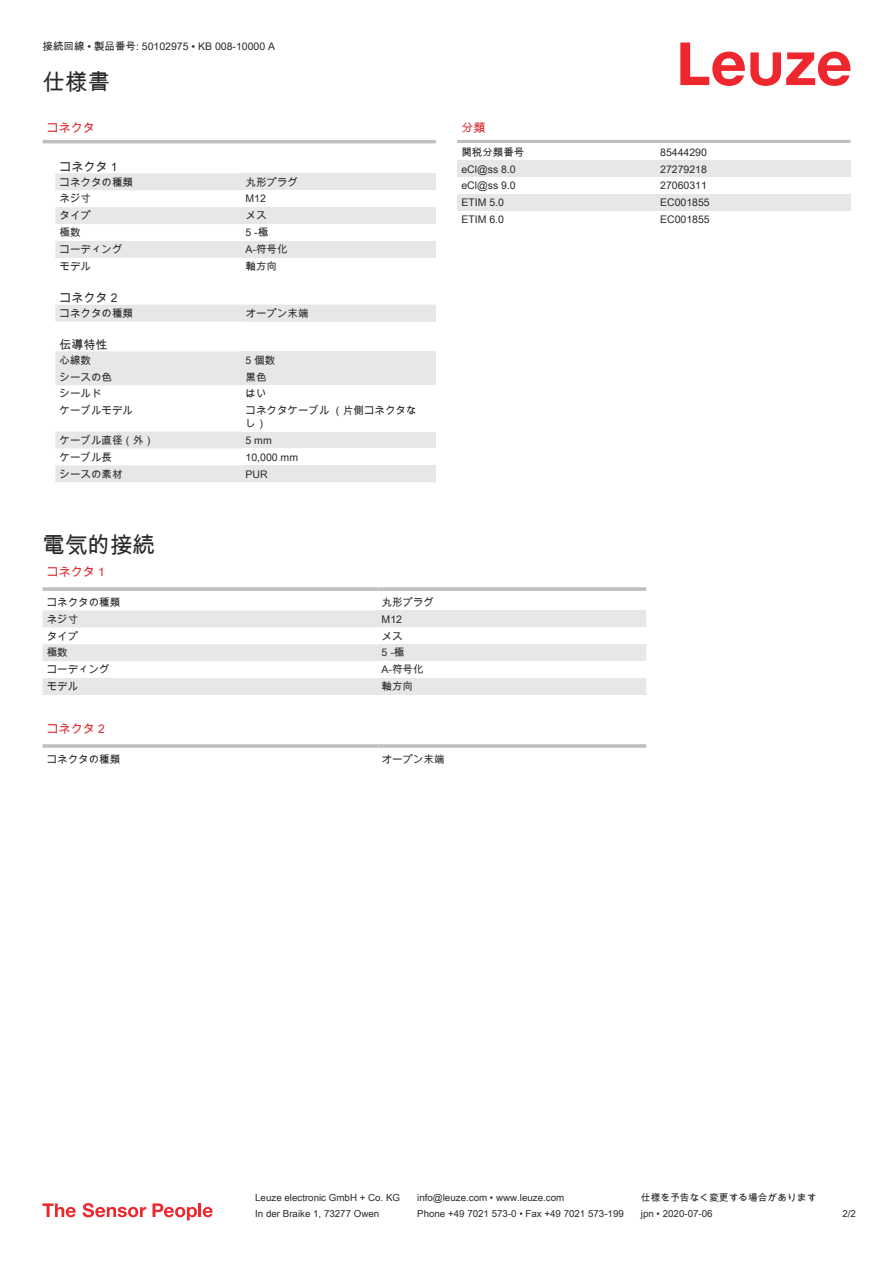
<style>
.page{position:relative;width:893px;height:1263px;background:#fff}
.page>*{position:absolute;margin:0;border:0;box-sizing:border-box;transform-origin:0 0}
.t1{font:22.5px "Arial Unicode MS";color:#2b292a}
.t2{font:12px "Arial Unicode MS";color:#db2a30}
.t3{font:12px "Arial Unicode MS";color:#2b292a}
.t4{font:10.5px/12.6px "Arial Unicode MS";color:#2b292a}
.t5{font:9.75px "Arial Unicode MS";color:#2b292a}
</style>
<div class="page">
<svg style="left:680px;top:43px;width:170px;height:43px"></svg>
<svg style="left:55px;top:173px;width:381px;height:309px"></svg>
<hr style="left:43px;top:140px;width:393px;height:3px;background:#bdbfc1">
<div style="left:242px;top:173px;width:194px;height:17px;background:#e6e7e9"></div>
<div style="left:242px;top:190px;width:194px;height:17px;background:#fff"></div>
<div style="left:242px;top:207px;width:194px;height:17px;background:#e6e7e9"></div>
<div style="left:242px;top:224px;width:194px;height:17px;background:#fff"></div>
<div style="left:242px;top:241px;width:194px;height:17px;background:#e6e7e9"></div>
<div style="left:242px;top:258px;width:194px;height:17px;background:#fff"></div>
<div style="left:242px;top:305px;width:194px;height:16px;background:#e6e7e9"></div>
<div style="left:242px;top:351px;width:194px;height:17px;background:#e6e7e9"></div>
<div style="left:242px;top:368px;width:194px;height:17px;background:#e6e7e9"></div>
<div style="left:242px;top:385px;width:194px;height:17px;background:#fff"></div>
<div style="left:242px;top:402px;width:194px;height:30px;background:#fff"></div>
<div style="left:242px;top:432px;width:194px;height:16px;background:#e6e7e9"></div>
<div style="left:242px;top:448px;width:194px;height:17px;background:#fff"></div>
<div style="left:242px;top:465px;width:194px;height:17px;background:#e6e7e9"></div>
<svg style="left:43px;top:610px;width:335px;height:85px;fill:#e6e7e9"></svg>
<svg style="left:43px;top:587px;width:335px;height:4px"></svg>
<hr style="left:378px;top:587px;width:268px;height:4px;background:#c6c7c9">
<div style="left:378px;top:610px;width:268px;height:17px;background:#e6e7e9"></div>
<div style="left:378px;top:644px;width:268px;height:17px;background:#e6e7e9"></div>
<div style="left:378px;top:678px;width:268px;height:17px;background:#e6e7e9"></div>
<hr style="left:43px;top:744px;width:335px;height:4px;background:#bdbfc1">
<hr style="left:378px;top:744px;width:268px;height:4px;background:#c8cacb">
<hr style="left:457px;top:140px;width:393px;height:3px;background:#bdbfc1">
<div style="left:457px;top:160px;width:200px;height:17px;background:#e6e7e9"></div>
<div style="left:657px;top:160px;width:193px;height:17px;background:#e6e7e9"></div>
<div style="left:457px;top:194px;width:200px;height:17px;background:#e6e7e9"></div>
<div style="left:657px;top:194px;width:193px;height:17px;background:#e6e7e9"></div>
<svg style="left:43px;top:1203px;width:33px;height:14px"></svg>
<svg style="left:83px;top:1203px;width:63px;height:14px"></svg>
<svg style="left:153px;top:1203px;width:44px;height:17px"></svg>
<hr style="left:198px;top:1203px;width:3px;height:14px;background:#ed272d">
<svg style="left:203px;top:1207px;width:10px;height:10px"></svg>
<p class="t4" style="left:43px;top:40px;width:234px">接続回線 • 製品番号: 50102975 • KB 008-10000 A</p>
<h1 class="t1" style="left:43px;top:66px;width:69px">仕様書</h1>
<p class="t2" style="left:47px;top:119px;width:49px">コネクタ</p>
<p class="t3" style="left:60px;top:158px;width:60px">コネクタ 1</p>
<p class="t4" style="left:60px;top:175px;width:75px">コネクタの種類</p>
<p class="t4" style="left:246px;top:175px;width:54px">丸形プラグ</p>
<p class="t4" style="left:60px;top:192px;width:33px">ネジ寸</p>
<p class="t4" style="left:246px;top:192px;width:22px">M12</p>
<p class="t4" style="left:60px;top:209px;width:33px">タイプ</p>
<p class="t4" style="left:246px;top:209px;width:22px">メス</p>
<p class="t4" style="left:60px;top:226px;width:22px">極数</p>
<p class="t4" style="left:246px;top:226px;width:24px">5 -極</p>
<p class="t4" style="left:60px;top:243px;width:64px">コーディング</p>
<p class="t4" style="left:246px;top:243px;width:43px">A-符号化</p>
<p class="t4" style="left:60px;top:260px;width:33px">モデル</p>
<p class="t4" style="left:246px;top:260px;width:33px">軸方向</p>
<p class="t3" style="left:60px;top:289px;width:60px">コネクタ 2</p>
<p class="t4" style="left:60px;top:307px;width:75px">コネクタの種類</p>
<p class="t4" style="left:246px;top:307px;width:64px">オープン末端</p>
<p class="t3" style="left:60px;top:336px;width:49px">伝導特性</p>
<p class="t4" style="left:60px;top:353px;width:33px">心線数</p>
<p class="t4" style="left:246px;top:353px;width:31px">5 個数</p>
<p class="t4" style="left:60px;top:370px;width:54px">シースの色</p>
<p class="t4" style="left:246px;top:370px;width:22px">黒色</p>
<p class="t4" style="left:60px;top:387px;width:43px">シールド</p>
<p class="t4" style="left:246px;top:387px;width:22px">はい</p>
<p class="t4" style="left:60px;top:404px;width:75px">ケーブルモデル</p>
<p class="t4" style="left:246px;top:404px;width:172px">コネクタケーブル （片側コネクタなし）</p>
<p class="t4" style="left:60px;top:434px;width:96px">ケーブル直径（外）</p>
<p class="t4" style="left:246px;top:434px;width:28px">5 mm</p>
<p class="t4" style="left:60px;top:450px;width:54px">ケーブル長</p>
<p class="t4" style="left:246px;top:450px;width:54px">10,000 mm</p>
<p class="t4" style="left:60px;top:467px;width:64px">シースの素材</p>
<p class="t4" style="left:246px;top:468px;width:24px">PUR</p>
<p class="t2" style="left:461px;top:119px;width:25px">分類</p>
<p class="t4" style="left:461px;top:145px;width:64px">関税分類番号</p>
<p class="t4" style="left:660px;top:145px;width:48px">85444290</p>
<p class="t4" style="left:461px;top:162px;width:56px">eCl@ss 8.0</p>
<p class="t4" style="left:660px;top:162px;width:48px">27279218</p>
<p class="t4" style="left:461px;top:179px;width:56px">eCl@ss 9.0</p>
<p class="t4" style="left:660px;top:179px;width:48px">27060311</p>
<p class="t4" style="left:461px;top:196px;width:44px">ETIM 5.0</p>
<p class="t4" style="left:660px;top:196px;width:51px">EC001855</p>
<p class="t4" style="left:461px;top:213px;width:44px">ETIM 6.0</p>
<p class="t4" style="left:660px;top:213px;width:51px">EC001855</p>
<h1 class="t1" style="left:43px;top:529px;width:114px">電気的接続</h1>
<p class="t2" style="left:47px;top:563px;width:60px">コネクタ 1</p>
<p class="t4" style="left:47px;top:595px;width:75px">コネクタの種類</p>
<p class="t4" style="left:382px;top:595px;width:54px">丸形プラグ</p>
<p class="t4" style="left:47px;top:612px;width:33px">ネジ寸</p>
<p class="t4" style="left:382px;top:612px;width:22px">M12</p>
<p class="t4" style="left:47px;top:629px;width:33px">タイプ</p>
<p class="t4" style="left:382px;top:629px;width:22px">メス</p>
<p class="t4" style="left:47px;top:646px;width:22px">極数</p>
<p class="t4" style="left:382px;top:646px;width:24px">5 -極</p>
<p class="t4" style="left:47px;top:663px;width:64px">コーディング</p>
<p class="t4" style="left:382px;top:663px;width:43px">A-符号化</p>
<p class="t4" style="left:47px;top:680px;width:33px">モデル</p>
<p class="t4" style="left:382px;top:680px;width:33px">軸方向</p>
<p class="t2" style="left:47px;top:720px;width:60px">コネクタ 2</p>
<p class="t4" style="left:47px;top:752px;width:75px">コネクタの種類</p>
<p class="t4" style="left:382px;top:752px;width:64px">オープン末端</p>
<p class="t5" style="left:255px;top:1191px;width:146px">Leuze electronic GmbH + Co. KG</p>
<p class="t5" style="left:417px;top:1191px;width:149px">info@leuze.com • www.leuze.com</p>
<p class="t5" style="left:641px;top:1191px;width:177px">仕様を予告なく変更する場合があります</p>
<p class="t5" style="left:255px;top:1206px;width:126px">In der Braike 1, 73277 Owen</p>
<p class="t5" style="left:417px;top:1206px;width:208px">Phone +49 7021 573-0 • Fax +49 7021 573-199</p>
<p class="t5" style="left:641px;top:1206px;width:73px">jpn • 2020-07-06</p>
<p class="t5" style="left:842px;top:1206px;width:15px">2 /2</p>
</div>
